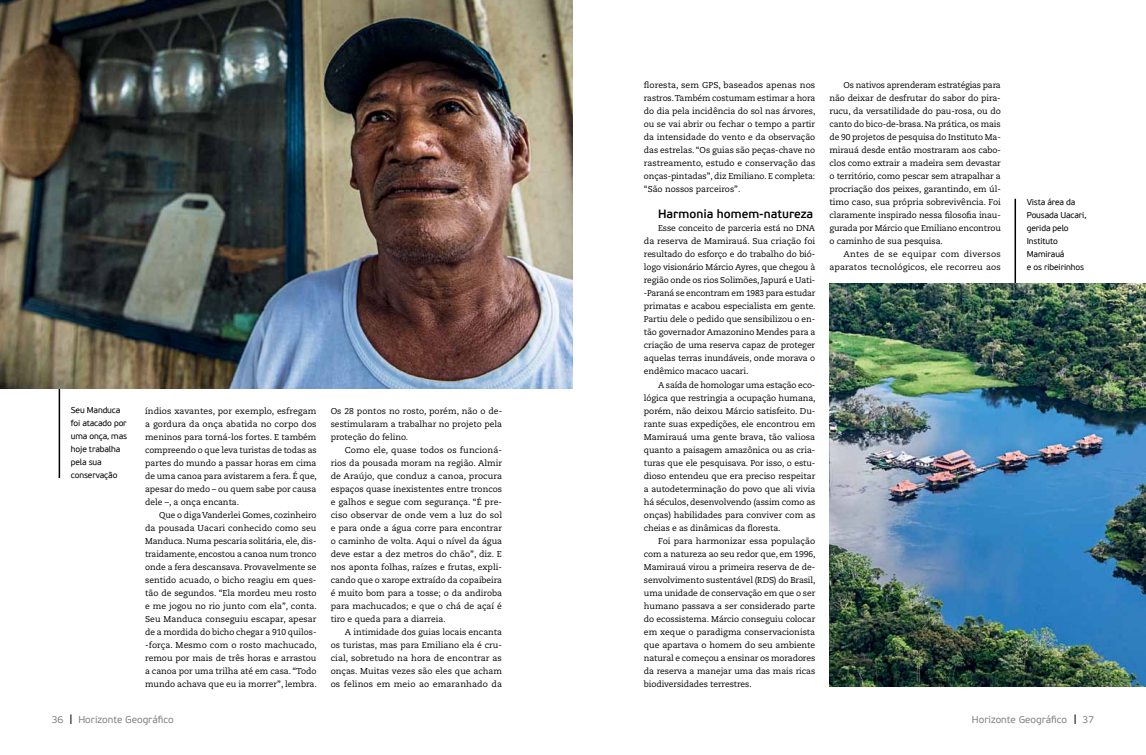
<style>
.page{position:relative;width:1146px;height:755px;background:#fff}
.page>*{position:absolute;margin:0;border:0;box-sizing:border-box;transform-origin:0 0}
.t1{font:600 12px "PF Beau Sans Pro";color:#000}
.t2{font:10px "PF Beau Sans Pro";color:#808285}
.t3{font:8.5px/13px "Caecilia LT Std";color:#000;text-align:justify}
.t4{font:8.5px/13px "PF Beau Sans Pro";letter-spacing:-.015em;color:#000}
</style>
<div class="page">
<hr style="left:1014px;top:199px;width:1px;height:84px;background:#000">
<hr style="left:59px;top:384px;width:1px;height:93px;background:#000">
<img style="left:0;top:0;width:573px;height:388px">
<img style="left:829px;top:283px;width:316px;height:403px">
<p class="t4" style="left:71px;top:403px;width:58px">Seu Manduca foi atacado por uma onça, mas hoje trabalha pela sua conservação</p>
<p class="t3" style="left:145px;top:404px;width:173px">índios xavantes, por exemplo, esfregam a gordura da onça abatida no corpo dos meninos para torná-los fortes. E também compreendo o que leva turistas de todas as partes do mundo a passar horas em cima de uma canoa para avistarem a fera. É que, apesar do medo – ou quem sabe por causa dele –, a onça encanta.</p>
<p class="t3" style="left:145px;top:508px;width:173px;text-indent:14px">Que o diga Vanderlei Gomes, cozinheiro da pousada Uacari conhecido como seu Manduca. Numa pescaria solitária, ele, dis&shy;traidamente, encostou a canoa num tronco onde a fera descansava. Provavelmente se sentido acuado, o bicho reagiu em ques&shy;tão de segundos. “Ela mordeu meu rosto e me jogou no rio junto com ela”, conta.<br>Seu Manduca conseguiu escapar, apesar de a mordida do bicho chegar a 910 quilos--força. Mesmo com o rosto machucado, remou por mais de três horas e arrastou a canoa por uma trilha até em casa. “Todo mundo achava que eu ia morrer”, lembra.</p>
<p class="t3" style="left:330px;top:404px;width:173px">Os 28 pontos no rosto, porém, não o de&shy;sestimularam a trabalhar no projeto pela proteção do felino.</p>
<p class="t3" style="left:330px;top:443px;width:173px;text-indent:14px">Como ele, quase todos os funcioná&shy;rios da pousada moram na região. Almir de Araújo, que conduz a canoa, procura espaços quase inexistentes entre troncos e galhos e segue com segurança. “É pre&shy;ciso observar de onde vem a luz do sol e para onde a água corre para encontrar o caminho de volta. Aqui o nível da água deve estar a dez metros do chão”, diz. E nos aponta folhas, raízes e frutas, expli&shy;cando que o xarope extraído da copaibeira é muito bom para a tosse; o da andiroba para machucados; e que o chá de açaí é tiro e queda para a diarreia.</p>
<p class="t3" style="left:330px;top:625px;width:173px;text-indent:14px">A intimidade dos guias locais encanta os turistas, mas para Emiliano ela é cru&shy;cial, sobretudo na hora de encontrar as onças. Muitas vezes são eles que acham os felinos em meio ao emaranhado da</p>
<p class="t3" style="left:643px;top:79px;width:173px">floresta, sem GPS, baseados apenas nos rastros. Também costumam estimar a hora do dia pela incidência do sol nas árvores, ou se vai abrir ou fechar o tempo a partir da intensidade do vento e da observação das estrelas. “Os guias são peças-chave no rastreamento, estudo e conservação das onças-pintadas”, diz Emiliano. E completa: “São nossos parceiros”.</p>
<h1 class="t1" style="left:658px;top:207px;width:157px">Harmonia homem-natureza</h1>
<p class="t3" style="left:643px;top:222px;width:173px;text-indent:14px">Esse conceito de parceria está no DNA da reserva de Mamirauá. Sua criação foi resultado do esforço e do trabalho do bió&shy;logo visionário Márcio Ayres, que chegou à região onde os rios Solimões, Japurá e Uati--Paraná se encontram em 1983 para estudar primatas e acabou especialista em gente.<br>Partiu dele o pedido que sensibilizou o en&shy;tão governador Amazonino Mendes para a criação de uma reserva capaz de proteger aquelas terras inundáveis, onde morava o endêmico macaco uacari.</p>
<p class="t3" style="left:643px;top:378px;width:173px;text-indent:14px">A saída de homologar uma estação eco&shy;lógica que restringia a ocupação humana, porém, não deixou Márcio satisfeito. Du&shy;rante suas expedições, ele encontrou em Mamirauá uma gente brava, tão valiosa quanto a paisagem amazônica ou as cria&shy;turas que ele pesquisava. Por isso, o estu&shy;dioso entendeu que era preciso respeitar a autodeterminação do povo que ali vivia há séculos, desenvolvendo (assim como as onças) habilidades para conviver com as cheias e as dinâmicas da floresta.</p>
<p class="t3" style="left:643px;top:534px;width:173px;text-indent:14px">Foi para harmonizar essa população com a natureza ao seu redor que, em 1996, Mamirauá virou a primeira reserva de de&shy;senvolvimento sustentável (RDS) do Brasil, uma unidade de conservação em que o ser humano passava a ser considerado parte do ecossistema. Márcio conseguiu colocar em xeque o paradigma conservacionista que apartava o homem do seu ambiente natural e começou a ensinar os moradores da reserva a manejar uma das mais ricas biodiversidades terrestres.</p>
<p class="t3" style="left:829px;top:79px;width:173px;text-indent:14px">Os nativos aprenderam estratégias para não deixar de desfrutar do sabor do pira&shy;rucu, da versatilidade do pau-rosa, ou do canto do bico-de-brasa. Na prática, os mais de 90 projetos de pesquisa do Instituto Ma&shy;mirauá desde então mostraram aos cabo&shy;clos como extrair a madeira sem devastar o território, como pescar sem atrapalhar a procriação dos peixes, garantindo, em úl&shy;timo caso, sua própria sobrevivência. Foi claramente inspirado nessa filosofia inau&shy;gurada por Márcio que Emiliano encontrou o caminho de sua pesquisa.</p>
<p class="t3" style="left:829px;top:248px;width:173px;text-align:right">Antes de se equipar com diversos aparatos tecnológicos, ele recorreu aos</p>
<p class="t4" style="left:1026px;top:196px;width:61px">Vista área da<br>Pousada Uacari, gerida pelo<br>Instituto<br>Mamirauá<br>e os ribeirinhos</p>
<p class="t2" style="left:52px;top:713px;width:13px">36</p>
<p class="t2" style="left:78px;top:713px;width:97px">Horizonte Geográfico</p>
<p class="t2" style="left:971px;top:713px;width:97px">Horizonte Geográfico</p>
<p class="t2" style="left:1082px;top:713px;width:13px">37</p>
</div>
